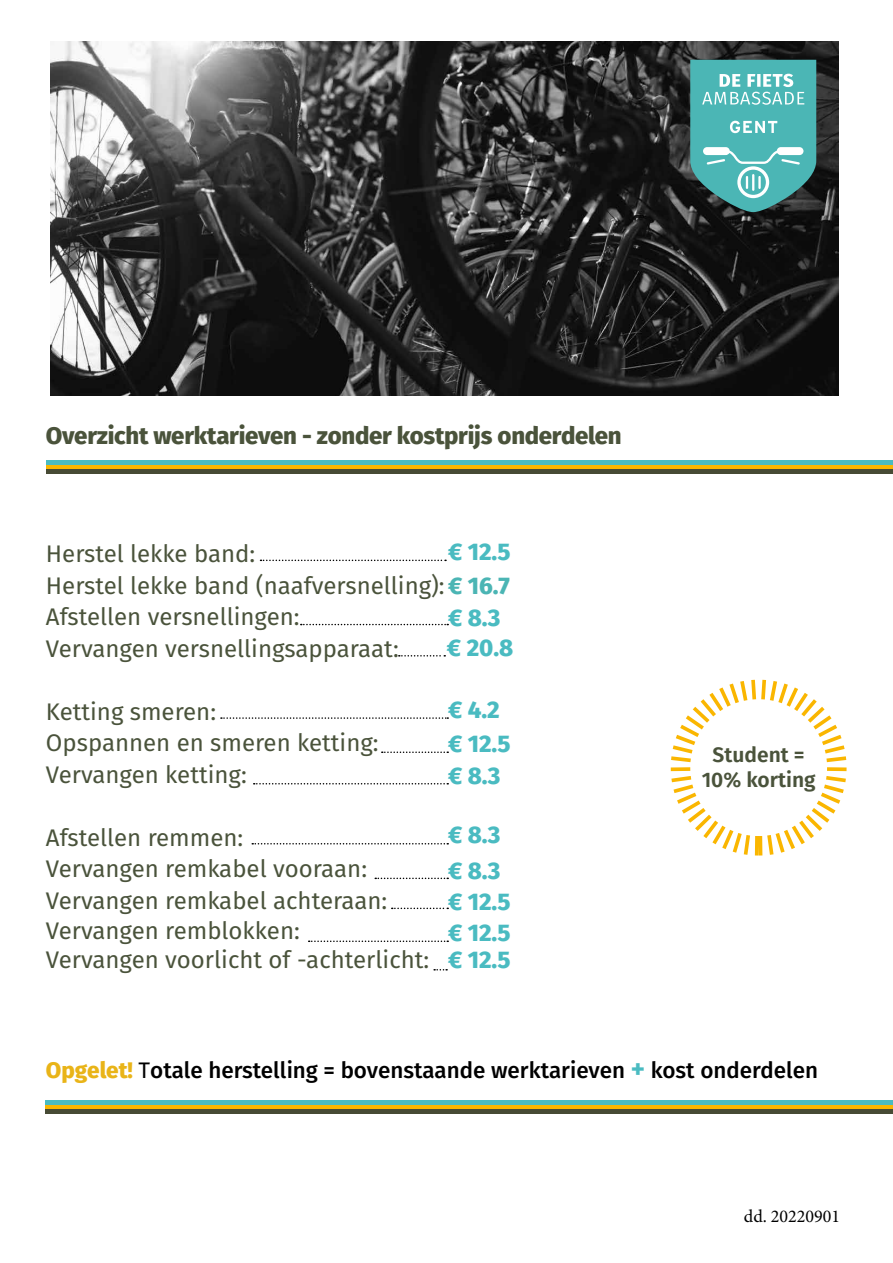
<style>
.page{position:relative;width:893px;height:1263px;background:#fff}
.page>*{position:absolute;margin:0;border:0;box-sizing:border-box;transform-origin:0 0}
.t1{font:24px/31.5px "Fira Sans";color:#4a533b}
.t2{font:800 24px/36.2px "Fira Sans";color:#4abbc1}
.t3{font:800 24px "Fira Sans";letter-spacing:-.01em;color:#4a533b}
.t4{font:500 22.5px "Fira Sans";color:#000}
.t5{font:600 21px/25.2px "Fira Sans";color:#4a533b;text-align:center}
.t6{font:18px "Minion Pro";color:#000}
.s1{font-weight:800;color:#4bb5b4}
.s2{font-weight:800;color:#e9b418}
.s3{font-weight:400}
.s4{font-weight:700;font-size:27px;color:#4abbc1}
</style>
<div class="page">
<img style="left:50px;top:42px;width:789px;height:353px">
<svg style="left:690px;top:60px;width:126px;height:152px;background:#5baeae"></svg>
<svg style="left:670px;top:679px;width:177px;height:177px"></svg>
<svg style="left:252px;top:843px;width:196px;height:1px"></svg>
<svg style="left:375px;top:878px;width:73px;height:1px"></svg>
<svg style="left:254px;top:783px;width:194px;height:1px"></svg>
<svg style="left:309px;top:940px;width:139px;height:2px"></svg>
<svg style="left:392px;top:908px;width:56px;height:1px"></svg>
<svg style="left:382px;top:751px;width:66px;height:2px"></svg>
<svg style="left:260px;top:560px;width:186px;height:1px"></svg>
<svg style="left:301px;top:624px;width:147px;height:1px"></svg>
<svg style="left:399px;top:655px;width:46px;height:1px"></svg>
<svg style="left:221px;top:717px;width:227px;height:2px"></svg>
<hr style="left:47px;top:465px;width:846px;height:4px;background:#fab600">
<div style="left:47px;top:469px;width:846px;height:5px;background:#474b35"></div>
<div style="left:47px;top:460px;width:846px;height:5px;background:#4abbc1"></div>
<div style="left:46px;top:1104px;width:847px;height:5px;background:#fab600"></div>
<hr style="left:46px;top:1109px;width:847px;height:4px;background:#474b35">
<hr style="left:46px;top:1100px;width:847px;height:4px;background:#4abbc1">
<p class="t3" style="left:46px;top:418px;width:577px">Overzicht werktarieven - zonder kostprijs onderdelen</p>
<p class="t2" style="left:448px;top:533px;width:64px">€ 12.5</p>
<p class="t1" style="left:46px;top:538px;width:466px">Herstel lekke band:<br>Herstel lekke band (naafversnelling):<span class="s1">€ 16.7<br></span>Afstellen versnellingen:<br>Vervangen versnellingsapparaat:</p>
<p class="t1" style="left:46px;top:695px;width:334px">Ketting smeren:<br>Opspannen en smeren ketting:<br>Vervangen ketting:</p>
<p class="t1" style="left:46px;top:821px;width:385px;line-height:30.5px">Afstellen remmen:<br>Vervangen remkabel vooraan:<br>Vervangen remkabel achteraan:<br>Vervangen remblokken:<br>Vervangen voorlicht of -achterlicht:</p>
<p class="t2" style="left:448px;top:599px;width:54px">€ 8.3</p>
<p class="t2" style="left:447px;top:629px;width:68px">€ 20.8</p>
<p class="t2" style="left:448px;top:692px;width:53px">€ 4.2</p>
<p class="t2" style="left:448px;top:726px;width:64px">€ 12.5</p>
<p class="t2" style="left:448px;top:758px;width:54px">€ 8.3</p>
<p class="t2" style="left:448px;top:816px;width:54px">€ 8.3 € 8.3</p>
<p class="t2" style="left:448px;top:885px;width:64px;line-height:32px">€ 12.5 € 12.5</p>
<p class="t2" style="left:448px;top:942px;width:64px">€ 12.5</p>
<p class="t5" style="left:702px;top:741px;width:115px">Student =<br>10% korting</p>
<p class="t4" style="left:46px;top:1052px;width:774px"><span class="s2">Opgelet!</span> <span class="s3">T</span>otale herstelling = bovenstaande werktarieven <span class="s4">+</span> kost onderdelen</p>
<p class="t6" style="left:744px;top:1204px;width:98px">dd. 20220901</p>
</div>
